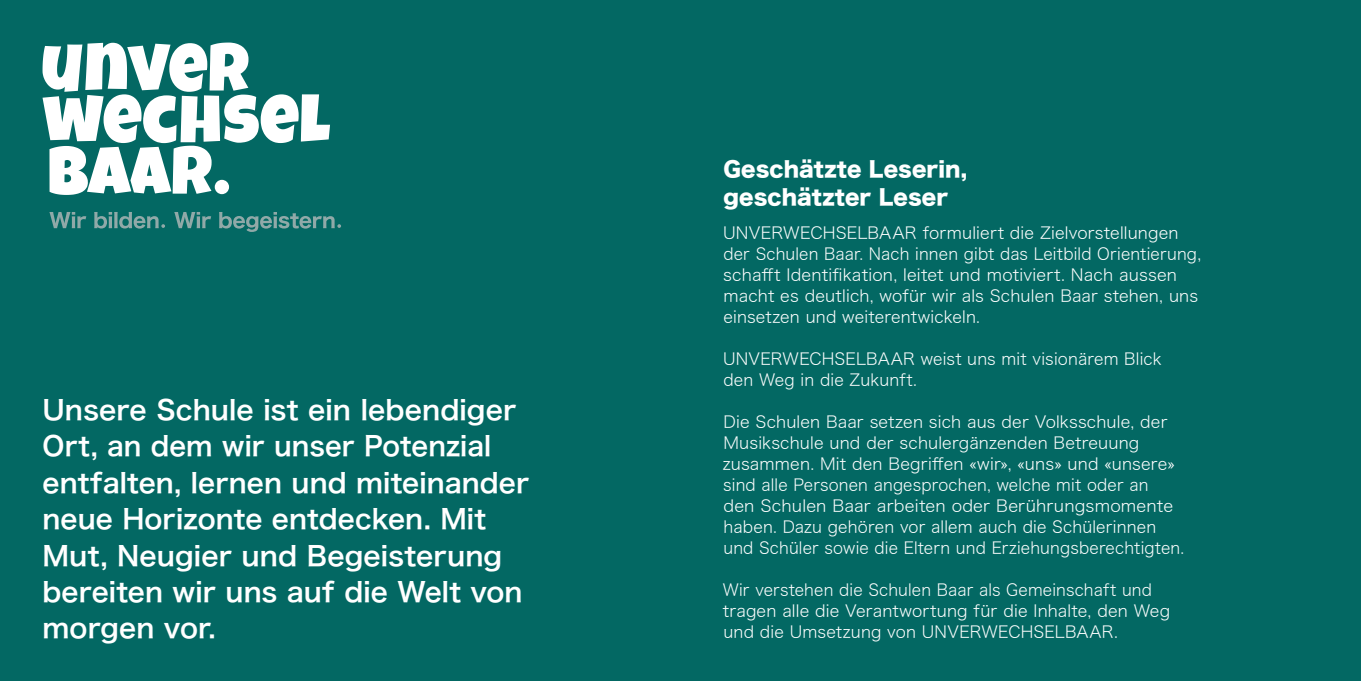
<style>
.page{position:relative;width:1361px;height:681px;background:#fff}
.page>*{position:absolute;margin:0;border:0;box-sizing:border-box;transform-origin:0 0}
.t1{font:26.85px/36.5px "Hiragino Sans W6";letter-spacing:.005em;color:#fff}
.t2{font:21px/27px "Hiragino Sans W8";letter-spacing:.005em;color:#fff}
.t3{font:16.5px/21px "Hiragino Sans W2";letter-spacing:.01em;color:#fff}
</style>
<div class="page">
<div style="left:0;top:0;width:693px;height:680px;background:#036863"></div>
<div style="left:668px;top:0;width:693px;height:680px;background:#036863"></div>
<svg style="left:49px;top:212px;width:292px;height:20px"></svg>
<svg style="left:43px;top:43px;width:287px;height:152px"></svg>
<h1 class="t1" style="left:43px;top:390px;width:488px">Unsere Schule ist ein lebendiger<br>Ort, an dem wir unser Potenzial entfalten, lernen und miteinander neue Horizonte entdecken. Mit<br>Mut, Neugier und Begeisterung bereiten wir uns auf die Welt von morgen vor.</h1>
<p class="t2" style="left:723px;top:157px;width:245px">Geschätzte Leserin, geschätzter Leser</p>
<p class="t3" style="left:723px;top:221px;width:479px">UNVERWECHSELBAAR formuliert die Zielvorstellungen der Schulen Baar. Nach innen gibt das Leitbild Orientierung, schafft Identifikation, leitet und motiviert. Nach aussen macht es deutlich, wofür wir als Schulen Baar stehen, uns einsetzen und weiterentwickeln.</p>
<p class="t3" style="left:723px;top:347px;width:440px">UNVERWECHSELBAAR weist uns mit visionärem Blick den Weg in die Zukunft.</p>
<p class="t3" style="left:723px;top:410px;width:463px">Die Schulen Baar setzen sich aus der Volksschule, der Musikschule und der schulergänzenden Betreuung zusammen. Mit den Begriffen «wir», «uns» und «unsere» sind alle Personen angesprochen, welche mit oder an<br>den Schulen Baar arbeiten oder Berührungsmomente haben. Dazu gehören vor allem auch die Schülerinnen und Schüler sowie die Eltern und Erziehungsberechtigten.</p>
<p class="t3" style="left:722px;top:578px;width:449px">Wir verstehen die Schulen Baar als Gemeinschaft und tragen alle die Verantwortung für die Inhalte, den Weg und die Umsetzung von UNVERWECHSELBAAR.</p>
</div>
